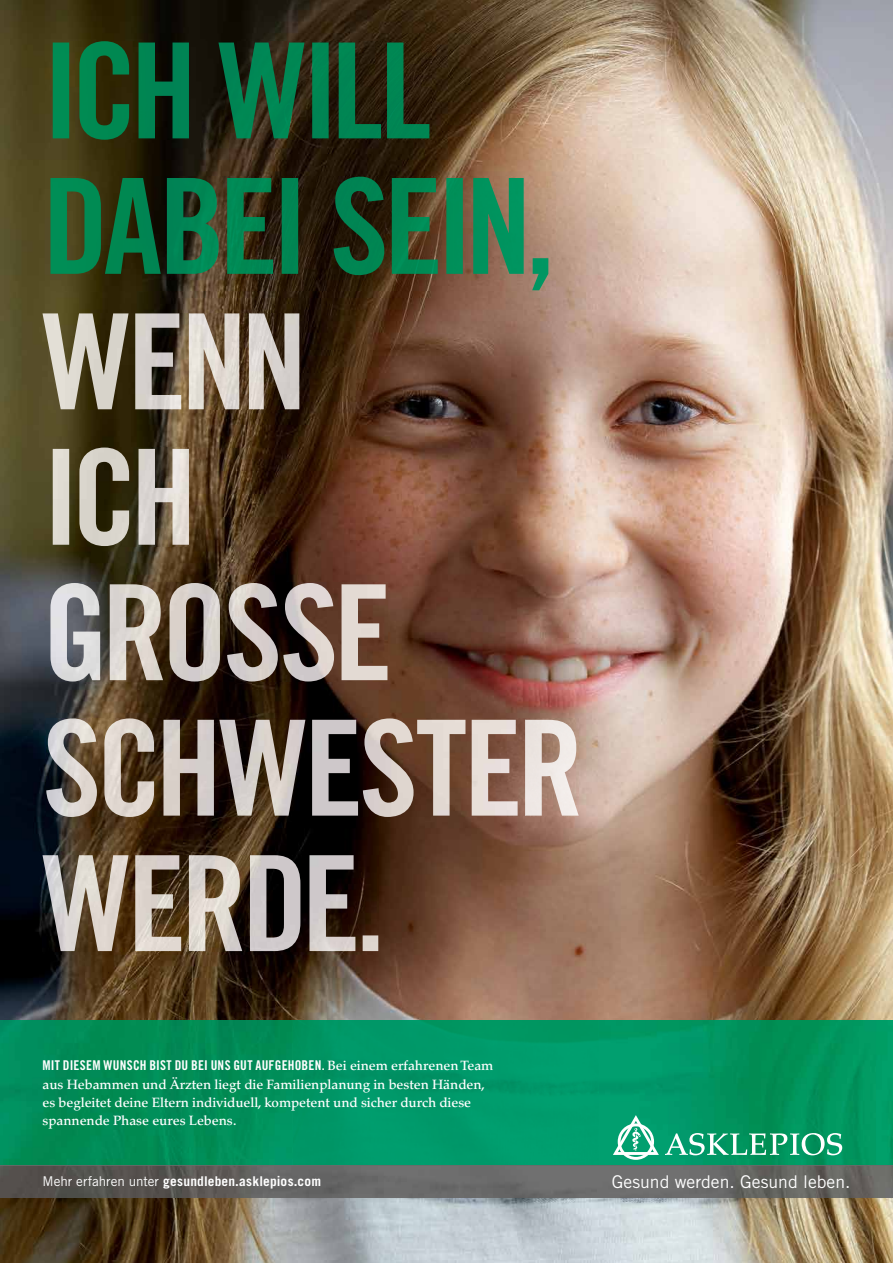
<style>
.page{position:relative;width:893px;height:1263px;background:#fff}
.page>*{position:absolute;margin:0;border:0;box-sizing:border-box;transform-origin:0 0}
.t1{font:17.55px "Trade Gothic LT Std";color:#fff}
.t2{font:500 13.5px/18.5px "Palatino LT Std";letter-spacing:-.005em;color:#fff}
.t3{font:13.5px "Trade Gothic LT Std Bd Cn 20";letter-spacing:.015em;color:#fff}
.t4{font:700 13.5px "Trade Gothic LT Std";letter-spacing:.015em;color:#fff}
.s1{font-family:"Palatino LT Std";font-weight:500}
.s2{font-weight:400}
</style>
<div class="page">
<img style="left:0;top:0;width:893px;height:1263px">
<img style="left:0;top:1021px;width:893px;height:176px">
<img style="left:0;top:1165px;width:893px;height:1px">
<svg style="left:665px;top:1133px;width:177px;height:22px"></svg>
<svg style="left:613px;top:1115px;width:46px;height:45px"></svg>
<img style="left:53px;top:41px;width:378px;height:99px">
<img style="left:50px;top:177px;width:505px;height:113px">
<img style="left:43px;top:313px;width:256px;height:96px">
<img style="left:53px;top:447px;width:136px;height:99px">
<img style="left:50px;top:583px;width:337px;height:98px">
<img style="left:46px;top:718px;width:533px;height:99px">
<img style="left:43px;top:855px;width:335px;height:96px">
<p class="t3" style="left:43px;top:1057px;width:452px">MIT DIESEM WUNSCH BIST DU BEI UNS GUT AUFGEHOBEN. <span class="s1">Bei einem erfahrenen Team</span></p>
<p class="t2" style="left:43px;top:1075px;width:444px">aus Hebammen und Ärzten liegt die Familienplanung in besten Händen, es begleitet deine Eltern individuell, kompetent und sicher durch diese spannende Phase eures Lebens.</p>
<p class="t4" style="left:43px;top:1173px;width:280px"><span class="s2">Mehr erfahren unter</span> gesundleben.asklepios.com</p>
<p class="t1" style="left:612px;top:1171px;width:240px">Gesund werden. Gesund leben.</p>
</div>
